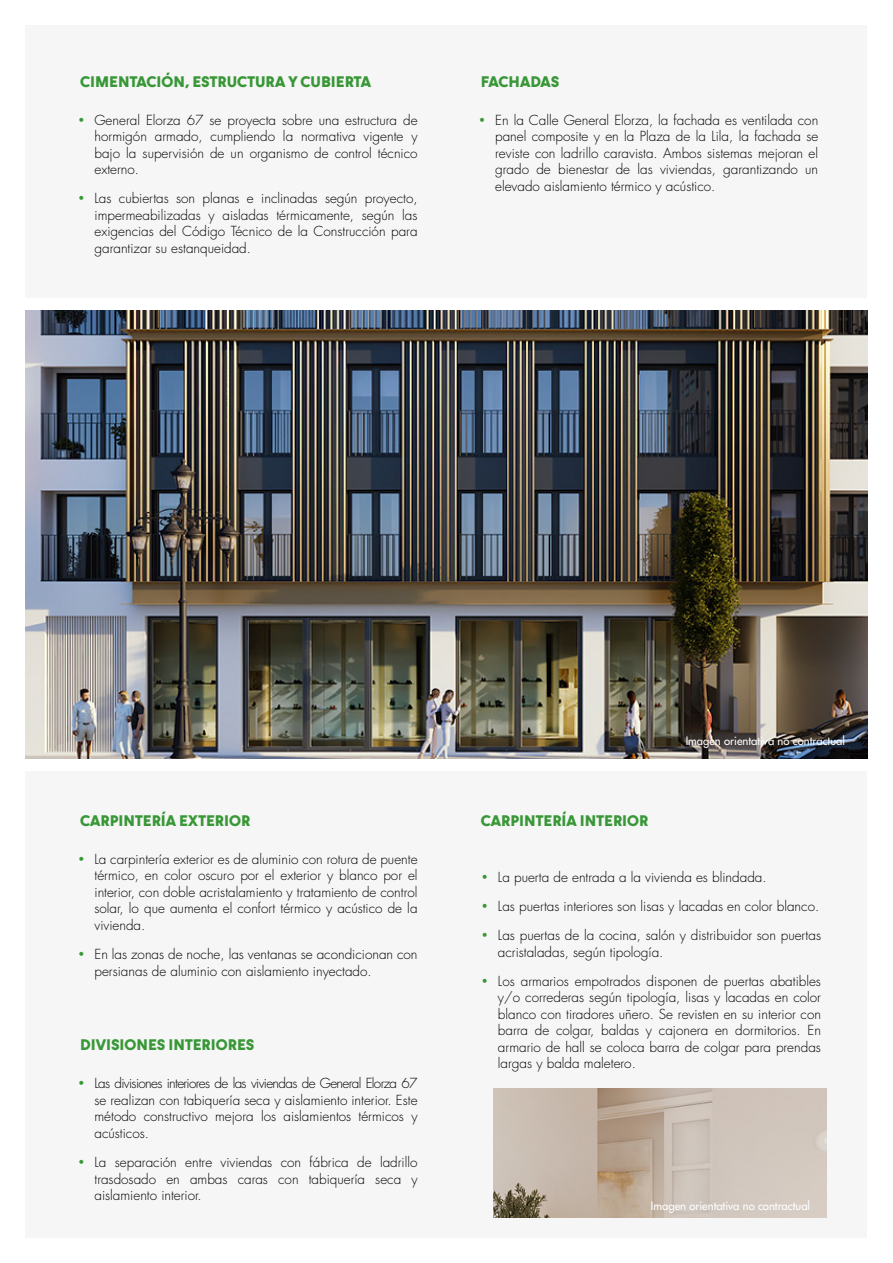
<style>
.page{position:relative;width:893px;height:1263px;background:#fff}
.page>*{position:absolute;margin:0;border:0;box-sizing:border-box;transform-origin:0 0}
.t1{font:900 15px "Dystopian";color:#389736}
.t2{font:300 13.5px/16.5px "Futura Std";color:#000;text-align:justify}
.t3{font:500 11.25px "Futura Std";color:#fff}
.s1{font-family:"Futura BT";color:#389736}
</style>
<div class="page">
<div style="left:26px;top:771px;width:841px;height:466px;background:#f6f6f6"></div>
<div style="left:26px;top:26px;width:841px;height:272px;background:#f6f6f6"></div>
<img style="left:26px;top:310px;width:841px;height:448px">
<img style="left:493px;top:1089px;width:333px;height:128px">
<p class="t1" style="left:80px;top:72px;width:292px">CIMENTACIÓN, ESTRUCTURA Y CUBIERTA</p>
<p class="t1" style="left:481px;top:72px;width:80px">FACHADAS</p>
<p class="t2" style="left:95px;top:112px;width:325px;text-indent:-17px"><span class="s1">•</span> General Elorza 67 se proyecta sobre una estructura de hormigón armado, cumpliendo la normativa vigente y bajo la supervisión de un organismo de control técnico externo.</p>
<p class="t2" style="left:95px;top:191px;width:325px;text-indent:-17px"><span class="s1">•</span> Las cubiertas son planas e inclinadas según proyecto, impermeabilizadas y aisladas térmicamente, según las exigencias del Código Técnico de la Construcción para garantizar su estanqueidad.</p>
<p class="t2" style="left:495px;top:112px;width:325px;text-indent:-17px"><span class="s1">•</span> En la Calle General Elorza, la fachada es ventilada con panel composite y en la Plaza de la Lila, la fachada se reviste con ladrillo caravista. Ambos sistemas mejoran el grado de bienestar de las viviendas, garantizando un elevado aislamiento térmico y acústico.</p>
<p class="t3" style="left:686px;top:733px;width:161px">Imagen orientativa no contractual</p>
<p class="t1" style="left:80px;top:811px;width:172px">CARPINTERÍA EXTERIOR</p>
<p class="t1" style="left:481px;top:811px;width:169px">CARPINTERÍA INTERIOR</p>
<p class="t2" style="left:95px;top:851px;width:325px;text-indent:-17px"><span class="s1">•</span> La carpintería exterior es de aluminio con rotura de puente térmico, en color oscuro por el exterior y blanco por el interior, con doble acristalamiento y tratamiento de control solar, lo que aumenta el confort térmico y acústico de la vivienda.</p>
<p class="t2" style="left:95px;top:946px;width:325px;text-indent:-17px"><span class="s1">•</span> En las zonas de noche, las ventanas se acondicionan con persianas de aluminio con aislamiento inyectado.</p>
<p class="t1" style="left:80px;top:1035px;width:176px">DIVISIONES INTERIORES</p>
<p class="t2" style="left:95px;top:1075px;width:325px;text-indent:-17px"><span class="s1">•</span> Las divisiones interiores de las viviendas de General Elorza 67 se realizan con tabiquería seca y aislamiento interior. Este método constructivo mejora los aislamientos térmicos y acústicos.</p>
<p class="t2" style="left:95px;top:1154px;width:325px;text-indent:-17px"><span class="s1">•</span> La separación entre viviendas con fábrica de ladrillo trasdosado en ambas caras con tabiquería seca y aislamiento interior.</p>
<p class="t2" style="left:481px;top:869px;width:287px"><span class="s1">•</span> La puerta de entrada a la vivienda es blindada.</p>
<p class="t2" style="left:481px;top:898px;width:340px"><span class="s1">•</span> Las puertas interiores son lisas y lacadas en color blanco.</p>
<p class="t2" style="left:498px;top:927px;width:325px;text-indent:-17px"><span class="s1">•</span> Las puertas de la cocina, salón y distribuidor son puertas acristaladas, según tipología.</p>
<p class="t2" style="left:498px;top:973px;width:325px;text-indent:-17px"><span class="s1">•</span> Los armarios empotrados disponen de puertas abatibles y/o correderas según tipología, lisas y lacadas en color blanco con tiradores uñero. Se revisten en su interior con barra de colgar, baldas y cajonera en dormitorios. En armario de hall se coloca barra de colgar para prendas largas y balda maletero.</p>
<p class="t3" style="left:651px;top:1199px;width:161px">Imagen orientativa no contractual</p>
</div>
